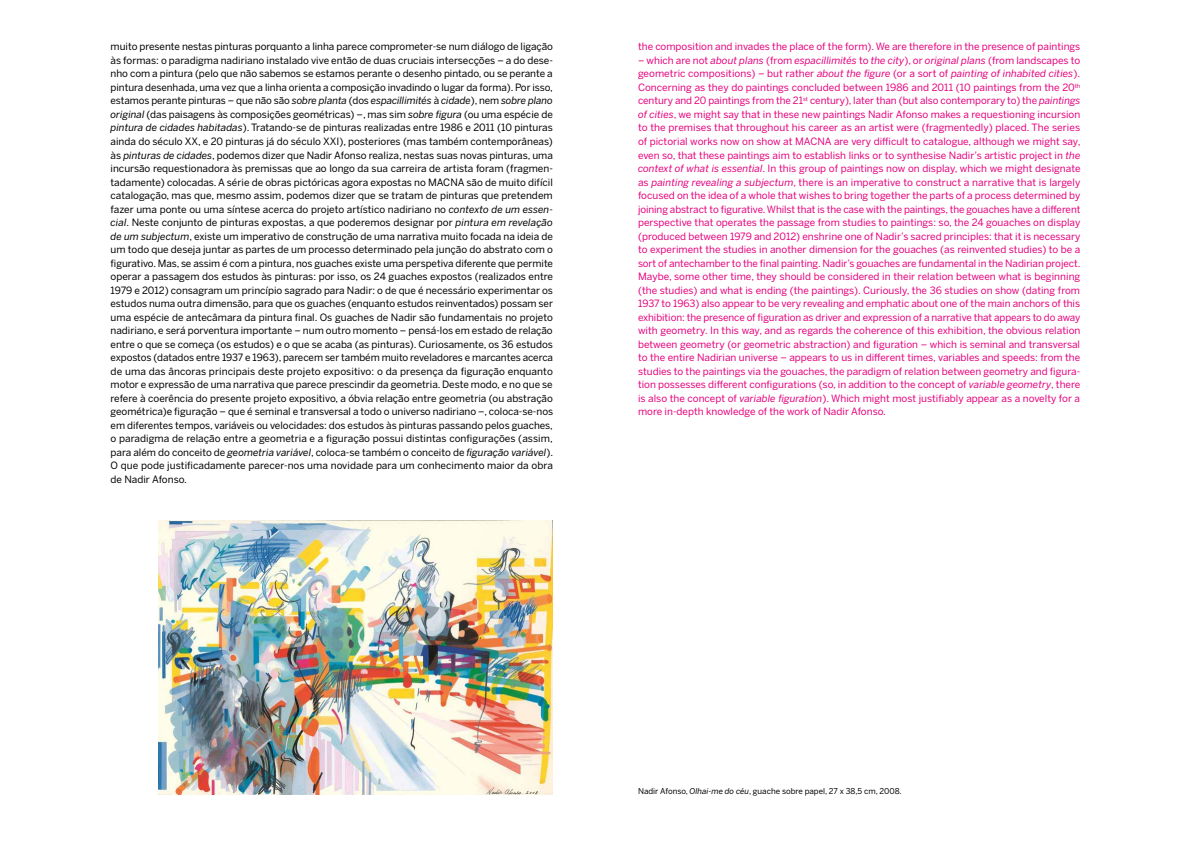
<style>
.page{position:relative;width:1191px;height:851px;background:#fff}
.page>*{position:absolute;margin:0;border:0;box-sizing:border-box;transform-origin:0 0}
.t1{font:10px/13.5px "Benton Sans";letter-spacing:.005em;color:#000;text-align:justify}
.t2{font:10px/13.5px "Benton Sans";color:#e6007d;text-align:justify}
.t3{font:8px "Benton Sans";color:#000}
.s1{font-style:italic}
</style>
<div class="page">
<img style="left:159px;top:520px;width:394px;height:274px">
<p class="t1" style="left:111px;top:40px;width:444px">muito presente nestas pinturas porquanto a linha parece comprometer-se num diálogo de ligação às formas: o paradigma nadiriano instalado vive então de duas cruciais intersecções – a do dese&shy;nho com a pintura (pelo que não sabemos se estamos perante o desenho pintado, ou se perante a pintura desenhada, uma vez que a linha orienta a composição invadindo o lugar da forma). Por isso, estamos perante pinturas – que não são <span class="s1">sobre planta</span> (dos <span class="s1">espacillimités</span> à <span class="s1">cidade</span>), nem <span class="s1">sobre plano original</span> (das paisagens às composições geométricas) –, mas sim <span class="s1">sobre figura</span> (ou uma espécie de <span class="s1">pintura de cidades habitadas</span>). Tratando-se de pinturas realizadas entre 1986 e 2011 (10 pinturas ainda do século XX, e 20 pinturas já do século XXI), posteriores (mas também contemporâneas) às <span class="s1">pinturas de cidades</span>, podemos dizer que Nadir Afonso realiza, nestas suas novas pinturas, uma incursão requestionadora às premissas que ao longo da sua carreira de artista foram (fragmen&shy;tadamente) colocadas. A série de obras pictóricas agora expostas no MACNA são de muito difícil catalogação, mas que, mesmo assim, podemos dizer que se tratam de pinturas que pretendem fazer uma ponte ou uma síntese acerca do projeto artístico nadiriano no <span class="s1">contexto de um essen&shy;cial</span>. Neste conjunto de pinturas expostas, a que poderemos designar por <span class="s1">pintura em revelação de um subjectum</span>, existe um imperativo de construção de uma narrativa muito focada na ideia de um todo que deseja juntar as partes de um processo determinado pela junção do abstrato com o figurativo. Mas, se assim é com a pintura, nos guaches existe uma perspetiva diferente que permite operar a passagem dos estudos às pinturas: por isso, os 24 guaches expostos (realizados entre 1979 e 2012) consagram um princípio sagrado para Nadir: o de que é necessário experimentar os estudos numa outra dimensão, para que os guaches (enquanto estudos reinventados) possam ser uma espécie de antecâmara da pintura final. Os guaches de Nadir são fundamentais no projeto nadiriano, e será porventura importante – num outro momento – pensá-los em estado de relação entre o que se começa (os estudos) e o que se acaba (as pinturas). Curiosamente, os 36 estudos expostos (datados entre 1937 e 1963), parecem ser também muito reveladores e marcantes acerca de uma das âncoras principais deste projeto expositivo: o da presença da figuração enquanto motor e expressão de uma narrativa que parece prescindir da geometria. Deste modo, e no que se refere à coerência do presente projeto expositivo, a óbvia relação entre geometria (ou abstração geométrica)e figuração – que é seminal e transversal a todo o universo nadiriano –, coloca-se-nos em diferentes tempos, variáveis ou velocidades: dos estudos às pinturas passando pelos guaches, o paradigma de relação entre a geometria e a figuração possui distintas configurações (assim, para além do conceito de <span class="s1">geometria variável</span>, coloca-se também o conceito de <span class="s1">figuração variável</span>).<br>O que pode justificadamente parecer-nos uma novidade para um conhecimento maior da obra de Nadir Afonso.</p>
<p class="t2" style="left:638px;top:40px;width:444px">the composition and invades the place of the form). We are therefore in the presence of paintings</p>
<p class="t2" style="left:638px;top:54px;width:444px">– which are not <span class="s1">about plans</span> (from <span class="s1">espacillimités</span> to <span class="s1">the city</span>), or <span class="s1">original plans</span> (from landscapes to geometric compositions) – but rather <span class="s1">about the figure</span> (or a sort of <span class="s1">painting of inhabited cities</span>).<br>Concerning as they do paintings concluded between 1986 and 2011 (10 paintings from the 20<sup>th </sup>century and 20 paintings from the 21<sup>st</sup> century), later than (but also contemporary to) the <span class="s1">paintings of cities</span>, we might say that in these new paintings Nadir Afonso makes a requestioning incursion to the premises that throughout his career as an artist were (fragmentedly) placed. The series of pictorial works now on show at MACNA are very difficult to catalogue, although we might say, even so, that these paintings aim to establish links or to synthesise Nadir’s artistic project in <span class="s1">the context of what is essential</span>. In this group of paintings now on display, which we might designate as <span class="s1">painting revealing a subjectum</span>, there is an imperative to construct a narrative that is largely focused on the idea of a whole that wishes to bring together the parts of a process determined by joining abstract to figurative. Whilst that is the case with the paintings, the gouaches have a different perspective that operates the passage from studies to paintings: so, the 24 gouaches on display (produced between 1979 and 2012) enshrine one of Nadir’s sacred principles: that it is necessary to experiment the studies in another dimension for the gouaches (as reinvented studies) to be a sort of antechamber to the final painting. Nadir’s gouaches are fundamental in the Nadirian project.<br>Maybe, some other time, they should be considered in their relation between what is beginning (the studies) and what is ending (the paintings). Curiously, the 36 studies on show (dating from 1937 to 1963) also appear to be very revealing and emphatic about one of the main anchors of this exhibition: the presence of figuration as driver and expression of a narrative that appears to do away with geometry. In this way, and as regards the coherence of this exhibition, the obvious relation between geometry (or geometric abstraction) and figuration – which is seminal and transversal to the entire Nadirian universe – appears to us in different times, variables and speeds: from the studies to the paintings via the gouaches, the paradigm of relation between geometry and figura&shy;tion possesses different configurations (so, in addition to the concept of <span class="s1">variable geometry</span>, there is also the concept of <span class="s1">variable figuration</span>). Which might most justifiably appear as a novelty for a more in-depth knowledge of the work of Nadir Afonso.</p>
<p class="t3" style="left:638px;top:786px;width:265px">Nadir Afonso, <span class="s1">Olhai-me do céu</span>, guache sobre papel, 27 x 38,5 cm, 2008.</p>
</div>
